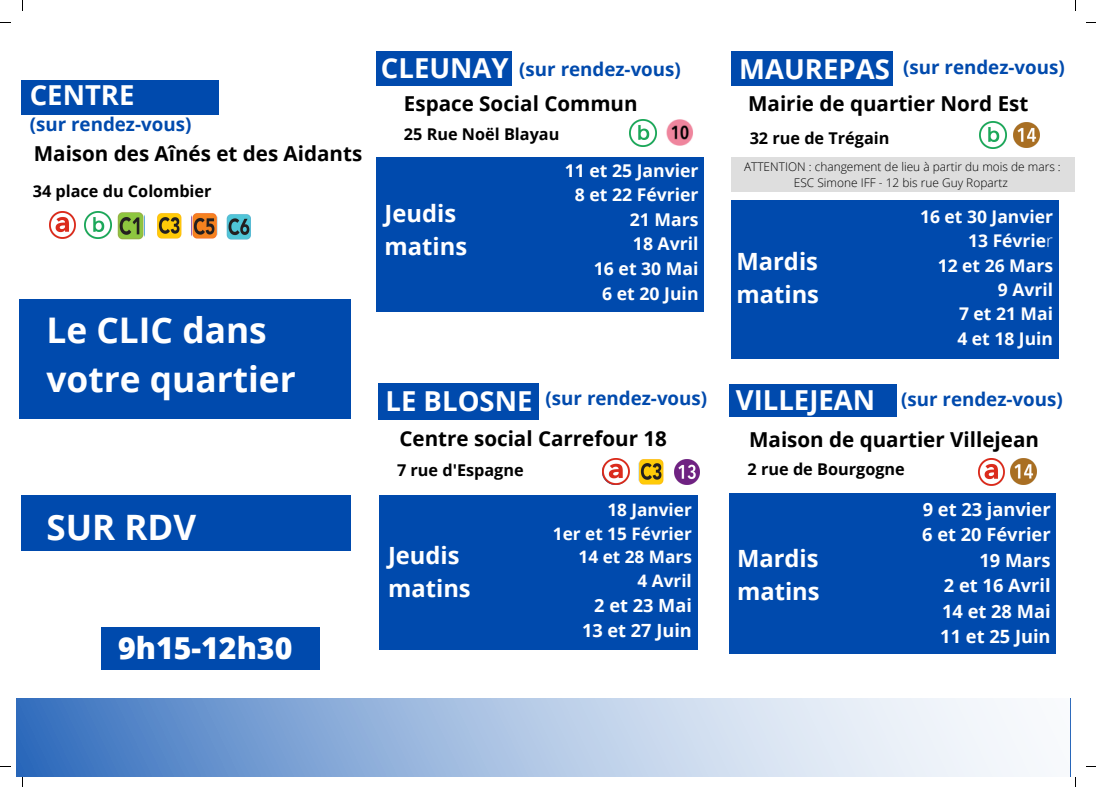
<style>
.page{position:relative;width:1096px;height:787px;background:#fff}
.page>*{position:absolute;margin:0;border:0;box-sizing:border-box;transform-origin:0 0}
.t1{font:700 35.38px "Open Sans";color:#fff}
.t2{font:700 35px "Open Sans";color:#fff}
.t3{font:800 30.25px "Open Sans";color:#fff}
.t4{font:700 27.5px "Open Sans";color:#fff}
.t5{font:700 23.75px "Open Sans";color:#fff}
.t6{font:700 20.62px "Open Sans";color:#000}
.t7{font:700 18.75px "Open Sans";color:#004aad}
.t8{font:700 18.25px "Open Sans";color:#fff}
.t9{font:700 18.12px "Open Sans";color:#fff}
.t10{font:700 17.62px "Open Sans";color:#fff}
.t11{font:700 17.5px "Open Sans";color:#fff}
.t12{font:700 17.25px "Open Sans";color:#fff}
.t13{font:700 16.25px "Open Sans";color:#000}
.t14{font:300 11.88px "Open Sans";color:#000}
.s1{font-weight:300}
</style>
<div class="page">
<svg style="left:16px;top:699px;width:1015px;height:78px;background:#a6c0e2"></svg>
<div style="left:731px;top:201px;width:327px;height:158px;background:#004aad"></div>
<div style="left:729px;top:493px;width:326px;height:160px;background:#004aad"></div>
<img style="left:674px;top:459px;width:25px;height:26px">
<img style="left:1010px;top:459px;width:26px;height:25px">
<div style="left:376px;top:157px;width:328px;height:154px;background:#004aad"></div>
<div style="left:22px;top:495px;width:329px;height:56px;background:#004aad"></div>
<div style="left:102px;top:628px;width:218px;height:42px;background:#004aad"></div>
<div style="left:378px;top:383px;width:161px;height:37px;background:#004aad"></div>
<div style="left:379px;top:495px;width:319px;height:154px;background:#004aad"></div>
<div style="left:20px;top:299px;width:331px;height:120px;background:#004aad"></div>
<div style="left:376px;top:51px;width:136px;height:34px;background:#004aad"></div>
<div style="left:730px;top:51px;width:162px;height:35px;background:#004aad"></div>
<img style="left:1013px;top:122px;width:26px;height:26px">
<div style="left:729px;top:384px;width:168px;height:33px;background:#004aad"></div>
<div style="left:22px;top:80px;width:196px;height:34px;background:#004aad"></div>
<img style="left:666px;top:119px;width:27px;height:27px">
<img style="left:638px;top:459px;width:26px;height:26px">
<img style="left:603px;top:458px;width:26px;height:27px">
<img style="left:979px;top:121px;width:27px;height:28px">
<img style="left:629px;top:119px;width:27px;height:27px">
<img style="left:978px;top:459px;width:26px;height:26px">
<img style="left:117px;top:212px;width:27px;height:28px">
<img style="left:157px;top:213px;width:25px;height:26px">
<img style="left:192px;top:213px;width:25px;height:26px">
<img style="left:226px;top:214px;width:24px;height:26px">
<img style="left:49px;top:212px;width:26px;height:26px">
<img style="left:84px;top:211px;width:27px;height:28px">
<div style="left:731px;top:157px;width:343px;height:34px;background:#dedede"></div>
<p class="t4" style="left:30px;top:76px;width:106px">CENTRE</p>
<p class="t6" style="left:34px;top:139px;width:330px">Maison des Aînés et des Aidants</p>
<p class="t7" style="left:30px;top:111px;width:163px">(sur rendez-vous)</p>
<p class="t13" style="left:33px;top:180px;width:180px">34 place du Colombier</p>
<p class="t1" style="left:46px;top:305px;width:222px">Le CLIC dans</p>
<p class="t1" style="left:46px;top:354px;width:251px">votre quartier</p>
<p class="t2" style="left:46px;top:502px;width:151px">SUR RDV</p>
<p class="t3" style="left:118px;top:627px;width:176px">9h15-12h30</p>
<p class="t4" style="left:381px;top:49px;width:129px">CLEUNAY</p>
<p class="t6" style="left:404px;top:89px;width:235px">Espace Social Commun</p>
<p class="t7" style="left:519px;top:56px;width:163px">(sur rendez-vous)</p>
<p class="t13" style="left:404px;top:123px;width:157px">25 Rue Noël Blayau</p>
<p class="t5" style="left:384px;top:196px;width:73px">Jeudis</p>
<p class="t5" style="left:384px;top:229px;width:84px">matins</p>
<p class="t10" style="left:564px;top:158px;width:135px">11 et 25 Janvier</p>
<p class="t10" style="left:574px;top:183px;width:125px">8 et 22 Février</p>
<p class="t10" style="left:630px;top:207px;width:70px">21 Mars</p>
<p class="t10" style="left:633px;top:232px;width:67px">18 Avril</p>
<p class="t10" style="left:594px;top:256px;width:106px">16 et 30 Mai</p>
<p class="t10" style="left:602px;top:281px;width:98px">6 et 20 Juin</p>
<p class="t7" style="left:545px;top:385px;width:163px">(sur rendez-vous)</p>
<p class="t4" style="left:385px;top:382px;width:148px">LE BLOSNE</p>
<p class="t6" style="left:399px;top:424px;width:269px">Centre social Carrefour 18</p>
<p class="t13" style="left:397px;top:459px;width:128px">7 rue d'Espagne</p>
<p class="t5" style="left:388px;top:538px;width:73px">Jeudis</p>
<p class="t5" style="left:388px;top:571px;width:84px">matins</p>
<p class="t12" style="left:607px;top:498px;width:86px">18 Janvier</p>
<p class="t12" style="left:553px;top:521px;width:140px">1er et 15 Février</p>
<p class="t12" style="left:578px;top:545px;width:115px">14 et 28 Mars</p>
<p class="t12" style="left:637px;top:568px;width:56px">4 Avril</p>
<p class="t9" style="left:594px;top:593px;width:99px">2 et 23 Mai</p>
<p class="t9" style="left:582px;top:618px;width:111px">13 et 27 Juin</p>
<p class="t4" style="left:739px;top:50px;width:152px">MAUREPAS</p>
<p class="t6" style="left:748px;top:89px;width:282px">Mairie de quartier Nord Est</p>
<p class="t7" style="left:903px;top:54px;width:163px">(sur rendez-vous)</p>
<p class="t13" style="left:749px;top:127px;width:141px">32 rue de Trégain</p>
<p class="t14" style="left:744px;top:158px;width:318px">ATTENTION : changement de lieu à partir du mois de mars :</p>
<p class="t14" style="left:793px;top:174px;width:215px">ESC Simone IFF - 12 bis rue Guy Ropartz</p>
<p class="t5" style="left:736px;top:244px;width:83px">Mardis</p>
<p class="t5" style="left:736px;top:277px;width:84px">matins</p>
<p class="t11" style="left:920px;top:204px;width:134px">16 et 30 Janvier</p>
<p class="t11" style="left:968px;top:229px;width:86px">13 Févrie<span class="s1">r</span></p>
<p class="t11" style="left:937px;top:253px;width:117px">12 et 26 Mars</p>
<p class="t11" style="left:997px;top:277px;width:57px">9 Avril</p>
<p class="t11" style="left:958px;top:302px;width:95px">7 et 21 Mai</p>
<p class="t11" style="left:957px;top:326px;width:97px">4 et 18 Juin</p>
<p class="t4" style="left:735px;top:380px;width:141px">VILLEJEAN</p>
<p class="t6" style="left:749px;top:425px;width:291px">Maison de quartier Villejean</p>
<p class="t7" style="left:901px;top:386px;width:163px">(sur rendez-vous)</p>
<p class="t13" style="left:747px;top:457px;width:159px">2 rue de Bourgogne</p>
<p class="t5" style="left:737px;top:542px;width:83px">Mardis</p>
<p class="t5" style="left:737px;top:575px;width:84px">matins</p>
<p class="t8" style="left:922px;top:496px;width:129px">9 et 23 janvier</p>
<p class="t8" style="left:922px;top:522px;width:130px">6 et 20 Février</p>
<p class="t8" style="left:979px;top:547px;width:73px">19 Mars</p>
<p class="t8" style="left:943px;top:573px;width:108px">2 et 16 Avril</p>
<p class="t8" style="left:942px;top:598px;width:110px">14 et 28 Mai</p>
<p class="t8" style="left:940px;top:624px;width:112px">11 et 25 Juin</p>
</div>
